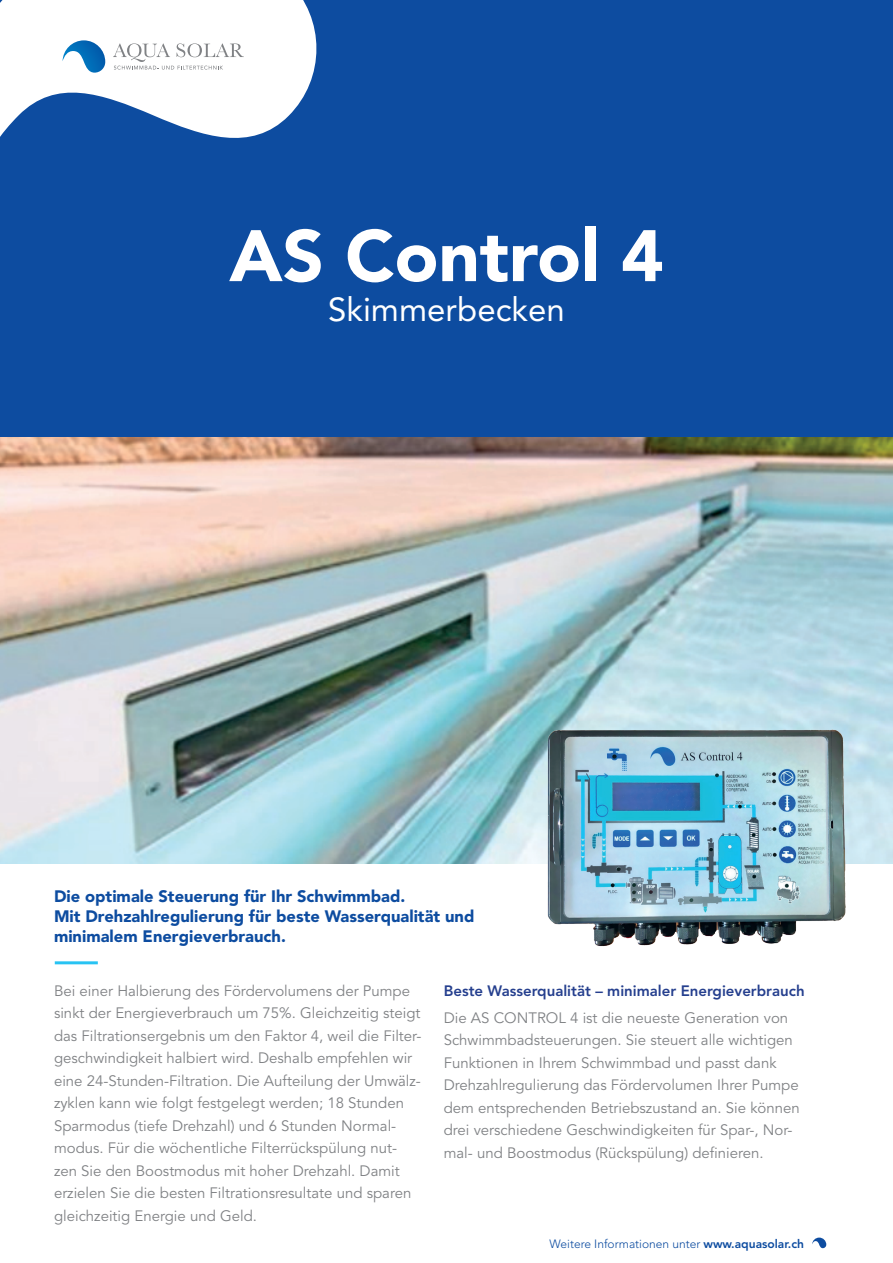
<style>
.page{position:relative;width:893px;height:1263px;background:#fff}
.page>*{position:absolute;margin:0;border:0;box-sizing:border-box;transform-origin:0 0}
.t1{font:900 72px "Avenir";color:#fff}
.t2{font:33px "Avenir";color:#fff}
.t3{font:900 16.5px/19.8px "Avenir";color:#0d4ca0}
.t4{font:15px/22.5px "Avenir";color:#808285}
.t5{font:800 15px "Avenir";color:#253f8e}
.t6{font:300 12px "Avenir";color:#0d4ca0}
.s1{font-weight:800}
</style>
<div class="page">
<div style="left:0;top:0;width:892px;height:438px;background:#0d4ca0"></div>
<img style="left:0;top:438px;width:893px;height:425px">
<svg style="left:0;top:0;width:317px;height:138px;fill:#fff"></svg>
<svg style="left:63px;top:40px;width:42px;height:33px"></svg>
<svg style="left:113px;top:43px;width:131px;height:27px"></svg>
<hr style="left:55px;top:961px;width:43px;height:3px;background:#27c3f3">
<svg style="left:812px;top:1237px;width:14px;height:11px"></svg>
<img style="left:544px;top:725px;width:306px;height:222px">
<h1 class="t1" style="left:229px;top:212px;width:436px">AS Control 4</h1>
<h2 class="t2" style="left:328px;top:290px;width:238px">Skimmerbecken</h2>
<p class="t3" style="left:54px;top:887px;width:422px">Die optimale Steuerung für Ihr Schwimmbad.<br>Mit Drehzahlregulierung für beste Wasserqualität und minimalem Energieverbrauch.</p>
<p class="t4" style="left:54px;top:980px;width:369px">Bei einer Halbierung des Fördervolumens der Pumpe sinkt der Energieverbrauch um 75%. Gleichzeitig steigt das Filtrationsergebnis um den Faktor 4, weil die Filter&shy;geschwindigkeit halbiert wird. Deshalb empfehlen wir eine 24-Stunden-Filtration. Die Aufteilung der Umwälz&shy;zyklen kann wie folgt festgelegt werden; 18 Stunden Sparmodus (tiefe Drehzahl) und 6 Stunden Normal&shy;modus. Für die wöchentliche Filterrückspülung nut&shy;zen Sie den Boostmodus mit hoher Drehzahl. Damit erzielen Sie die besten Filtrationsresultate und sparen gleichzeitig Energie und Geld.</p>
<p class="t5" style="left:444px;top:982px;width:362px">Beste Wasserqualität – minimaler Energieverbrauch</p>
<p class="t4" style="left:444px;top:1006px;width:358px">Die AS CONTROL 4 ist die neueste Generation von Schwimmbadsteuerungen. Sie steuert alle wichtigen Funktionen in Ihrem Schwimmbad und passt dank Drehzahlregulierung das Fördervolumen Ihrer Pumpe dem entsprechenden Betriebszustand an. Sie können drei verschiedene Geschwindigkeiten für Spar-, Nor&shy;mal- und Boostmodus (Rückspülung) definieren.</p>
<p class="t6" style="left:549px;top:1236px;width:256px">Weitere Informationen unter <span class="s1">www.aquasolar.ch</span></p>
</div>
